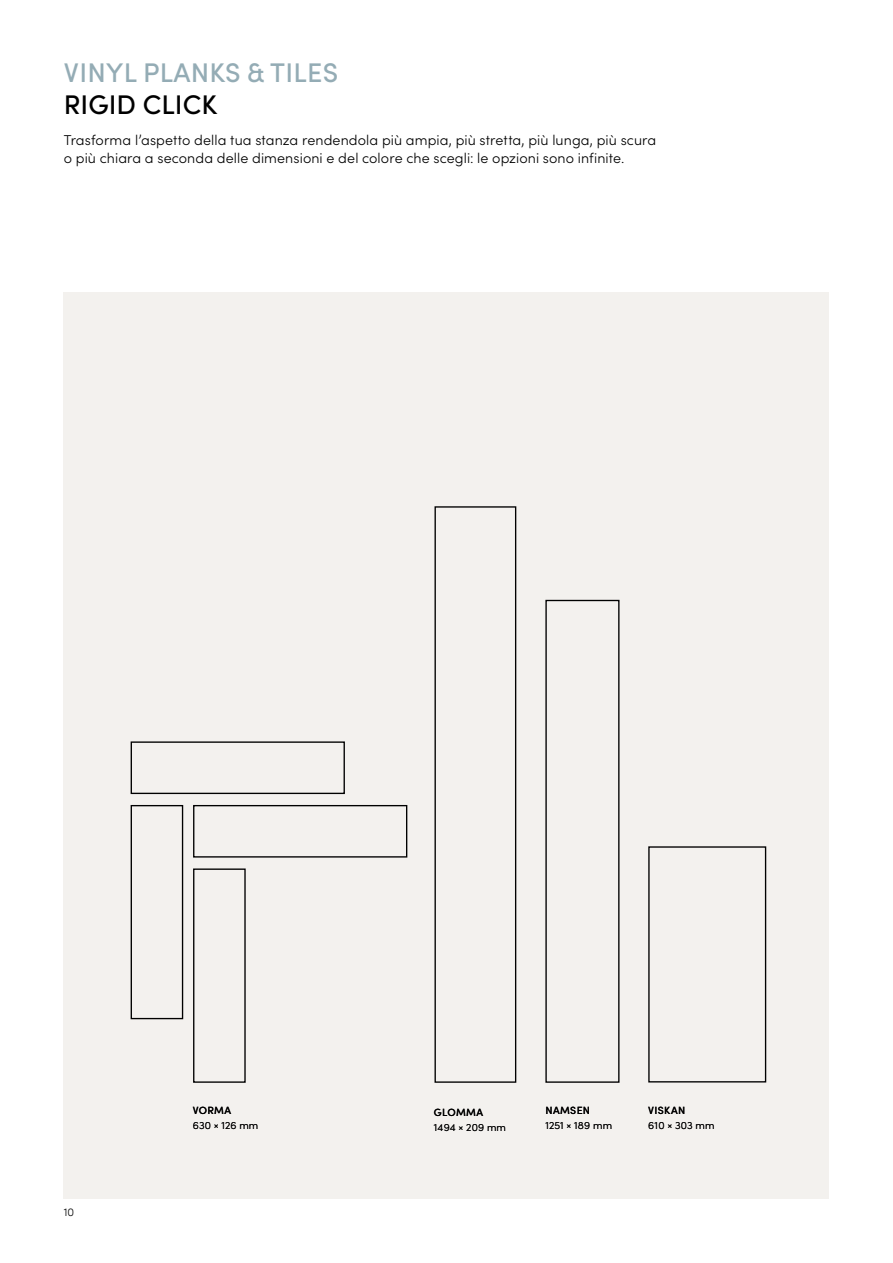
<style>
.page{position:relative;width:893px;height:1263px;background:#fff}
.page>*{position:absolute;margin:0;border:0;box-sizing:border-box;transform-origin:0 0}
.t1{font:500 27px "Sofia Pro";letter-spacing:.01em;color:#94acb5}
.t2{font:500 27px "Sofia Pro";color:#000}
.t3{font:300 14.25px/18px "Sofia Pro";letter-spacing:.005em;color:#000}
.t4{font:300 11.25px "Sofia Pro";color:#000}
.t5{font:300 10.5px "Sofia Pro";letter-spacing:.02em;color:#000}
.t6{font:500 10.5px "Sofia Pro";letter-spacing:.03em;color:#000}
</style>
<div class="page">
<div style="left:64px;top:292px;width:765px;height:907px;background:#f3f1ee"></div>
<div style="left:434px;top:506px;width:82px;height:577px;border:1px solid #000"></div>
<div style="left:545px;top:600px;width:74px;height:483px;border:1px solid #000"></div>
<div style="left:648px;top:846px;width:118px;height:236px;border:1px solid #000"></div>
<div style="left:131px;top:805px;width:52px;height:214px;border:1px solid #000"></div>
<div style="left:193px;top:868px;width:53px;height:215px;border:1px solid #000"></div>
<div style="left:131px;top:741px;width:214px;height:53px;border:1px solid #000"></div>
<div style="left:193px;top:805px;width:214px;height:52px;border:1px solid #000"></div>
<h1 class="t1" style="left:64px;top:53px;width:276px">VINYL PLANKS &amp; TILES</h1>
<h1 class="t2" style="left:64px;top:85px;width:155px">RIGID CLICK</h1>
<p class="t3" style="left:64px;top:131px;width:594px">Trasforma l’aspetto della tua stanza rendendola più ampia, più stretta, più lunga, più scura o più chiara a seconda delle dimensioni e del colore che scegli: le opzioni sono infinite.</p>
<p class="t4" style="left:64px;top:1204px;width:12px">10</p>
<p class="t6" style="left:193px;top:1102px;width:40px">VORMA</p>
<p class="t5" style="left:193px;top:1117px;width:67px">630 × 126 mm</p>
<p class="t6" style="left:434px;top:1104px;width:51px">GLOMMA</p>
<p class="t5" style="left:434px;top:1119px;width:74px">1494 × 209 mm</p>
<p class="t6" style="left:545px;top:1102px;width:46px">NAMSEN</p>
<p class="t5" style="left:545px;top:1117px;width:68px">1251 × 189 mm</p>
<p class="t6" style="left:648px;top:1102px;width:38px">VISKAN</p>
<p class="t5" style="left:648px;top:1117px;width:68px">610 × 303 mm</p>
</div>
